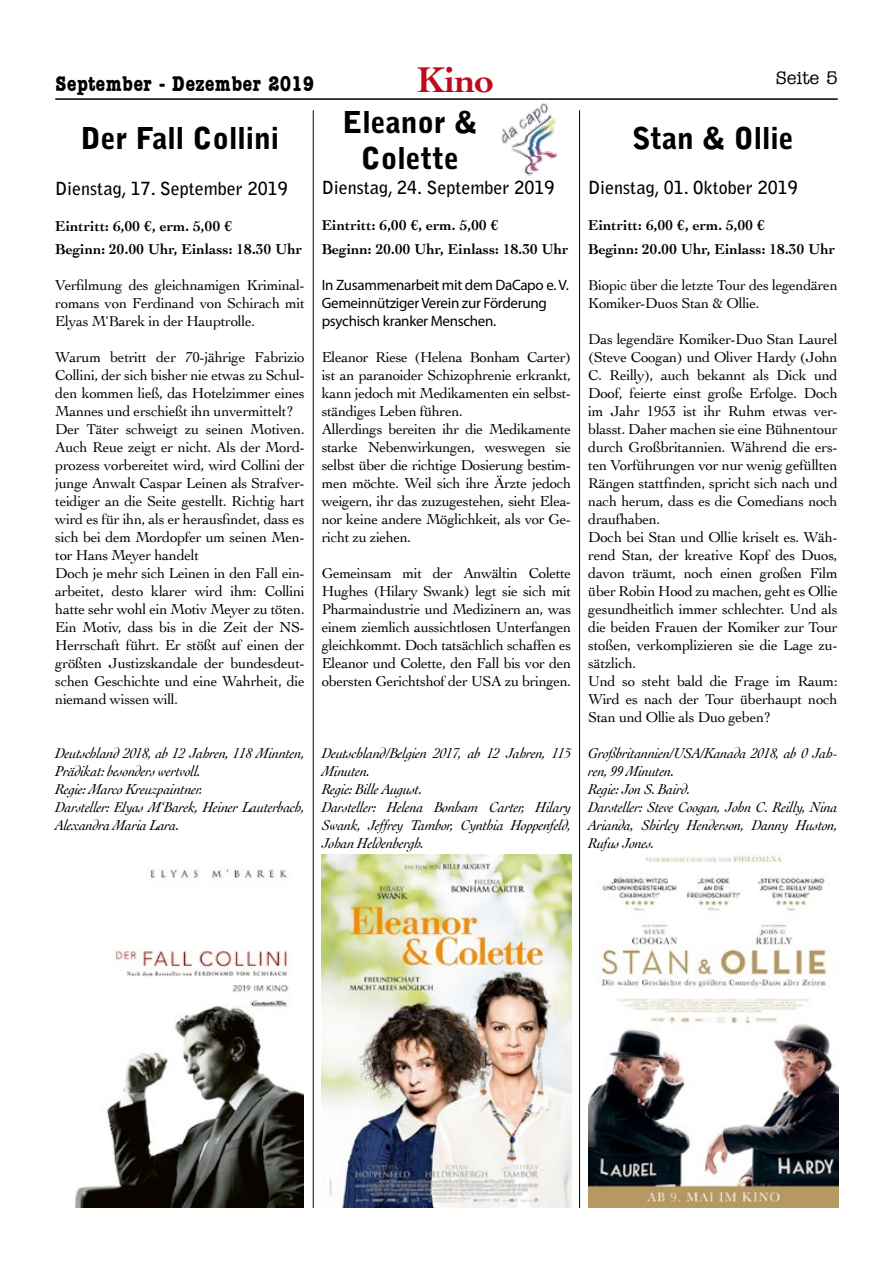
<style>
.page{position:relative;width:893px;height:1263px;background:#fff}
.page>*{position:absolute;margin:0;border:0;box-sizing:border-box;transform-origin:0 0}
.t1{font:700 37.5px "Cochin";color:#bc0c1b}
.t2{font:900 30px/36px "Bell Gothic Std";color:#000;text-align:center}
.t3{font:21px "Amerigo Condensed Large Normal";color:#000}
.t4{font:700 18px "Bell Gothic Std";color:#000}
.t5{font:700 18px "Amerigo";color:#000}
.t6{font:15px/18px "Cochin";letter-spacing:-.02em;color:#000}
.t7{font:italic 15px/18px "Cochin";letter-spacing:-.025em;color:#000}
.t8{font:700 15px/23.4px "Cochin";color:#000}
.t9{font:15px/18px "Myriad Pro";letter-spacing:-.02em;color:#000}
</style>
<div class="page">
<hr style="left:55px;top:98px;width:783px;height:2px;background:#000">
<img style="left:322px;top:855px;width:249px;height:353px">
<img style="left:75px;top:869px;width:228px;height:339px">
<img style="left:589px;top:855px;width:249px;height:353px">
<hr style="left:579px;top:110px;width:1px;height:1098px;background:#000">
<hr style="left:313px;top:110px;width:1px;height:1098px;background:#000">
<img style="left:502px;top:103px;width:56px;height:73px">
<h3 class="t3" style="left:55px;top:71px;width:261px">September - Dezember 2019</h3>
<h1 class="t1" style="left:417px;top:54px;width:79px">Kino</h1>
<p class="t5" style="left:776px;top:68px;width:64px">Seite 5</p>
<h2 class="t2" style="left:343px;top:104px;width:136px">Eleanor &amp;<br>Colette</h2>
<h2 class="t2" style="left:81px;top:120px;width:200px">Der Fall Collini</h2>
<h2 class="t2" style="left:632px;top:120px;width:163px">Stan &amp; Ollie</h2>
<p class="t4" style="left:55px;top:178px;width:234px">Dienstag, 17. September 2019</p>
<p class="t8" style="left:55px;top:214px;width:248px;line-height:22.8px">Eintritt: 6,00 €, erm. 5,00 €<br>Beginn: 20.00 Uhr, Einlass: 18.30 Uhr</p>
<p class="t6" style="left:55px;top:275px;width:251px;text-align:justify">Verfilmung des gleichnamigen Kriminal&shy;romans von Ferdinand von Schirach mit Elyas M‘Barek in der Hauptrolle.</p>
<p class="t6" style="left:55px;top:347px;width:251px">Warum betritt der 70-jährige Fabrizio Collini, der sich bisher nie etwas zu Schul&shy;den kommen ließ, das Hotelzimmer eines Mannes und erschießt ihn unvermittelt?<br>Der Täter schweigt zu seinen Motiven.<br>Auch Reue zeigt er nicht. Als der Mord&shy;prozess vorbereitet wird, wird Collini der junge Anwalt Caspar Leinen als Strafver&shy;teidiger an die Seite gestellt. Richtig hart wird es für ihn, als er herausfindet, dass es sich bei dem Mordopfer um seinen Men&shy;tor Hans Meyer handelt<br>Doch je mehr sich Leinen in den Fall ein&shy;arbeitet, desto klarer wird ihm: Collini hatte sehr wohl ein Motiv Meyer zu töten.<br>Ein Motiv, dass bis in die Zeit der NS-Herrschaft führt. Er stößt auf einen der größten Justizskandale der bundesdeut&shy;schen Geschichte und eine Wahrheit, die niemand wissen will.</p>
<p class="t7" style="left:55px;top:743px;width:251px">Deutschland 2018, ab 12 Jahren, 118 Minnten, Prädikat: besonders wertvoll.<br>Regie: Marco Kreuzpaintner.<br>Darsteller: Elyas M‘Barek, Heiner Lauterbach, Alexandra Maria Lara.</p>
<p class="t4" style="left:322px;top:177px;width:234px">Dienstag, 24. September 2019</p>
<p class="t8" style="left:322px;top:213px;width:248px">Eintritt: 6,00 €, erm. 5,00 €<br>Beginn: 20.00 Uhr, Einlass: 18.30 Uhr</p>
<p class="t9" style="left:322px;top:276px;width:249px">In Zusammenarbeit mit dem DaCapo e. V.<br>Gemeinnütziger Verein zur Förderung psychisch kranker Menschen.</p>
<p class="t6" style="left:322px;top:347px;width:251px">Eleanor Riese (Helena Bonham Carter) ist an paranoider Schizophrenie erkrankt, kann jedoch mit Medikamenten ein selbst&shy;ständiges Leben führen.<br>Allerdings bereiten ihr die Medikamente starke Nebenwirkungen, weswegen sie selbst über die richtige Dosierung bestim&shy;men möchte. Weil sich ihre Ärzte jedoch weigern, ihr das zuzugestehen, sieht Elea&shy;nor keine andere Möglichkeit, als vor Ge&shy;richt zu ziehen.</p>
<p class="t6" style="left:322px;top:563px;width:251px;text-align:justify">Gemeinsam mit der Anwältin Colette Hughes (Hilary Swank) legt sie sich mit Pharmaindustrie und Medizinern an, was einem ziemlich aussichtlosen Unterfangen gleichkommt. Doch tatsächlich schaffen es Eleanor und Colette, den Fall bis vor den obersten Gerichtshof der USA zu bringen.</p>
<p class="t7" style="left:322px;top:743px;width:251px">Deutschland/Belgien 2017, ab 12 Jahren, 115<br>Minuten.<br>Regie: Bille August.<br>Darsteller: Helena Bonham Carter, Hilary<br>Swank, Jeffrey Tambor, Cynthia Hoppenfeld,<br>Johan Heldenbergh.</p>
<p class="t4" style="left:588px;top:177px;width:211px">Dienstag, 01. Oktober 2019</p>
<p class="t8" style="left:588px;top:213px;width:248px">Eintritt: 6,00 €, erm. 5,00 €<br>Beginn: 20.00 Uhr, Einlass: 18.30 Uhr</p>
<p class="t6" style="left:588px;top:275px;width:251px">Biopic über die letzte Tour des legendären<br>Komiker-Duos Stan &amp; Ollie.</p>
<p class="t6" style="left:588px;top:329px;width:251px">Das legendäre Komiker-Duo Stan Laurel (Steve Coogan) und Oliver Hardy (John C. Reilly), auch bekannt als Dick und Doof, feierte einst große Erfolge. Doch im Jahr 1953 ist ihr Ruhm etwas ver&shy;blasst. Daher machen sie eine Bühnentour durch Großbritannien. Während die ers&shy;ten Vorführungen vor nur wenig gefüllten Rängen stattfinden, spricht sich nach und nach herum, dass es die Comedians noch draufhaben.<br>Doch bei Stan und Ollie kriselt es. Wäh&shy;rend Stan, der kreative Kopf des Duos, davon träumt, noch einen großen Film über Robin Hood zu machen, geht es Ollie gesundheitlich immer schlechter. Und als die beiden Frauen der Komiker zur Tour stoßen, verkomplizieren sie die Lage zu&shy;sätzlich.<br>Und so steht bald die Frage im Raum:<br>Wird es nach der Tour überhaupt noch Stan und Ollie als Duo geben?</p>
<p class="t7" style="left:588px;top:743px;width:251px">Großbritannien/USA/Kanada 2018, ab 0 Jah&shy;ren, 99 Minuten.<br>Regie: Jon S. Baird.<br>Darsteller: Steve Coogan, John C. Reilly, Nina<br>Arianda, Shirley Henderson, Danny Huston,<br>Rufus Jones.</p>
</div>
